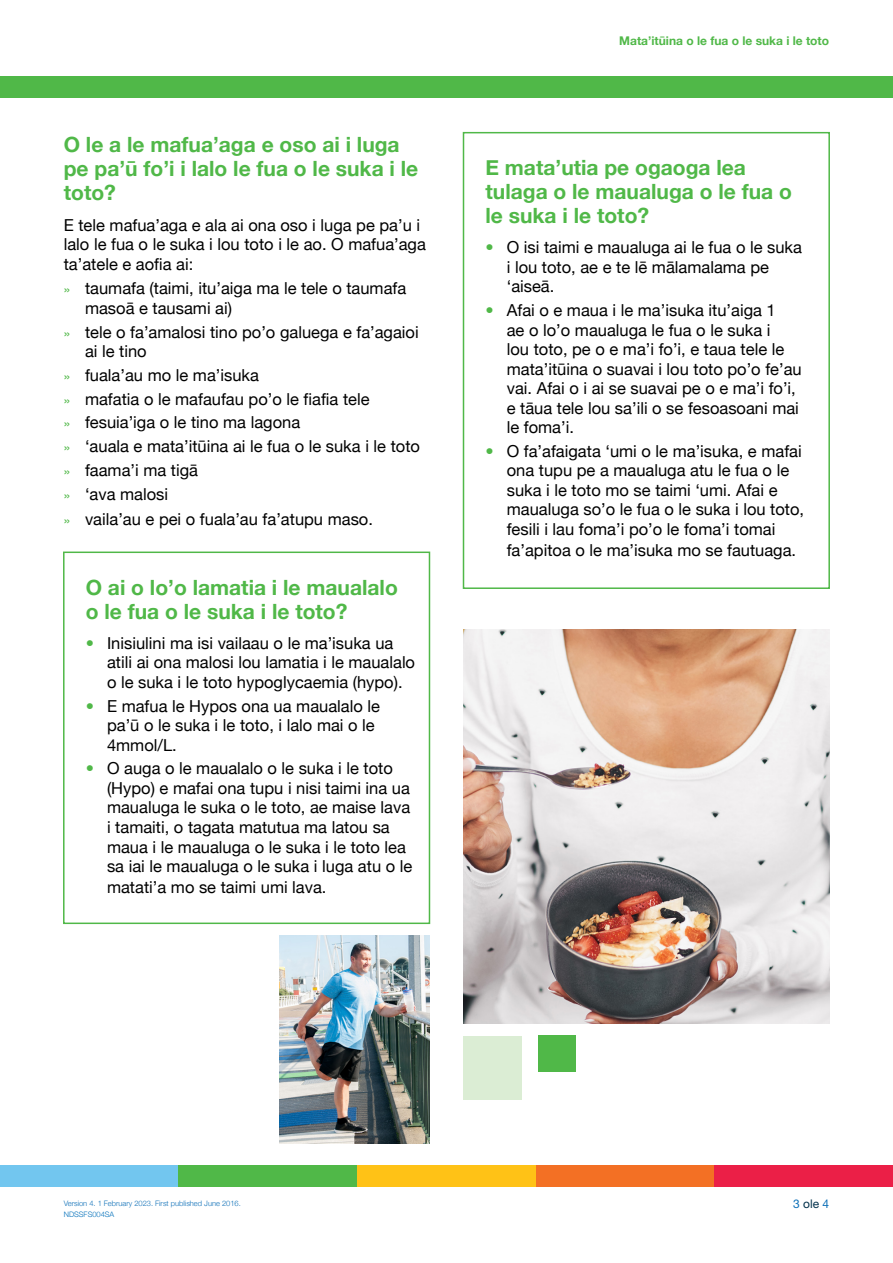
<style>
.page{position:relative;width:893px;height:1263px;background:#fff}
.page>*{position:absolute;margin:0;border:0;box-sizing:border-box;transform-origin:0 0}
.t1{font:700 21px/24px "Helvetica Neue";color:#50b848}
.t2{font:16.5px/19.5px "Helvetica Neue";color:#000}
.t3{font:700 12px "Helvetica Neue";color:#50b848}
.t4{font:12px "Helvetica Neue LT Std";color:#02314b}
.t5{font:300 7.5px "Helvetica Neue";color:#0e70b8}
.t6{font:300 7.5px "Helvetica Neue";color:#006fba}
.s1{font-family:"Helvetica Neue LT Std";font-size:13.5px;color:#50b848}
.s2{font-family:"Helvetica Neue LT Std";color:#50b848}
.s3{color:#0e70b8}
</style>
<div class="page">
<div style="left:0;top:77px;width:893px;height:21px;background:#50b848"></div>
<div style="left:0;top:1165px;width:179px;height:22px;background:#72c6ef"></div>
<div style="left:179px;top:1165px;width:178px;height:22px;background:#50b848"></div>
<div style="left:357px;top:1165px;width:179px;height:22px;background:#ffc216"></div>
<div style="left:536px;top:1165px;width:178px;height:22px;background:#f37024"></div>
<div style="left:714px;top:1165px;width:179px;height:22px;background:#eb1f47"></div>
<div style="left:63px;top:551px;width:367px;height:373px;border:2px solid #50b848"></div>
<div style="left:463px;top:132px;width:367px;height:457px;border:2px solid #50b848"></div>
<img style="left:463px;top:630px;width:366px;height:393px">
<img style="left:280px;top:935px;width:149px;height:208px">
<div style="left:538px;top:1036px;width:37px;height:36px;background:#50b848"></div>
<div style="left:463px;top:1036px;width:59px;height:64px;background:#dbedd4"></div>
<p class="t1" style="left:64px;top:133px;width:356px">O le a le mafua’aga e oso ai i luga pe pa’ū fo’i i lalo le fua o le suka i le toto?</p>
<p class="t2" style="left:64px;top:216px;width:364px">E tele mafua’aga e ala ai ona oso i luga pe pa’u i lalo le fua o le suka i lou toto i le ao. O mafua’aga ta’atele e aofia ai:</p>
<p class="t2" style="left:85px;top:280px;width:323px;text-indent:-21px"><span class="s1">»</span> taumafa (taimi, itu’aiga ma le tele o taumafa masoā e tausami ai)</p>
<p class="t2" style="left:85px;top:323px;width:335px;text-indent:-21px"><span class="s1">»</span> tele o fa’amalosi tino po’o galuega e fa’agaioi ai le tino</p>
<p class="t2" style="left:64px;top:364px;width:358px;line-height:23.7px"><span class="s1">»</span> fuala’au mo le ma’isuka<br><span class="s1">»</span> mafatia o le mafaufau po’o le fiafia tele<br><span class="s1">»</span> fesuia’iga o le tino ma lagona<br><span class="s1">»</span> ‘auala e mata’itūina ai le fua o le suka i le toto <span class="s1">»</span> faama’i ma tigā<br><span class="s1">»</span> ‘ava malosi</p>
<p class="t2" style="left:64px;top:510px;width:311px"><span class="s1">»</span> vaila’au e pei o fuala’au fa’atupu maso.</p>
<p class="t1" style="left:86px;top:576px;width:314px">O ai o lo’o lamatia i le maualalo o le fua o le suka i le toto?</p>
<p class="t2" style="left:107px;top:634px;width:310px;text-indent:-21px"><span class="s2">•</span> Inisiulini ma isi vailaau o le ma’isuka ua atili ai ona malosi lou lamatia i le maualalo o le suka i le toto hypoglycaemia (hypo).</p>
<p class="t2" style="left:107px;top:697px;width:274px;text-indent:-21px"><span class="s2">•</span> E mafua le Hypos ona ua maualalo le pa’ū o le suka i le toto, i lalo mai o le<br>4mmol/L.</p>
<p class="t2" style="left:107px;top:760px;width:307px;text-indent:-21px"><span class="s2">•</span> O auga o le maualalo o le suka i le toto (Hypo) e mafai ona tupu i nisi taimi ina ua maualuga le suka o le toto, ae maise lava i tamaiti, o tagata matutua ma latou sa maua i le maualuga o le suka i le toto lea sa iai le maualuga o le suka i luga atu o le</p>
<p class="t2" style="left:107px;top:878px;width:221px">matati’a mo se taimi umi lava.</p>
<p class="t3" style="left:619px;top:31px;width:211px">Mata’itūina o le fua o le suka i le toto</p>
<p class="t1" style="left:485px;top:156px;width:308px">E mata’utia pe ogaoga lea tulaga o le maualuga o le fua o le suka i le toto?</p>
<p class="t2" style="left:507px;top:239px;width:297px;text-indent:-21px"><span class="s2">•</span> O isi taimi e maualuga ai le fua o le suka i lou toto, ae e te lē mālamalama pe ‘aiseā.</p>
<p class="t2" style="left:507px;top:301px;width:296px;text-indent:-21px"><span class="s2">•</span> Afai o e maua i le ma’isuka itu’aiga 1<br>ae o lo’o maualuga le fua o le suka i<br>lou toto, pe o e ma’i fo’i, e taua tele le mata’itūina o suavai i lou toto po’o fe’au vai. Afai o i ai se suavai pe o e ma’i fo’i, e tāua tele lou sa’ili o se fesoasoani mai le foma’i.</p>
<p class="t2" style="left:507px;top:442px;width:299px;text-indent:-21px"><span class="s2">•</span> O fa’afaigata ‘umi o le ma’isuka, e mafai ona tupu pe a maualuga atu le fua o le suka i le toto mo se taimi ‘umi. Afai e maualuga so’o le fua o le suka i lou toto, fesili i lau foma’i po’o le foma’i tomai</p>
<p class="t2" style="left:507px;top:541px;width:291px">fa’apitoa o le ma’isuka mo se fautuaga.</p>
<p class="t5" style="left:64px;top:1198px;width:179px">Version 4. 1 February 2023. First published June 2016.</p>
<p class="t6" style="left:64px;top:1208px;width:52px">NDSSFS004SA</p>
<p class="t4" style="left:793px;top:1196px;width:38px"><span class="s3">3</span> ole <span class="s3">4</span></p>
</div>
